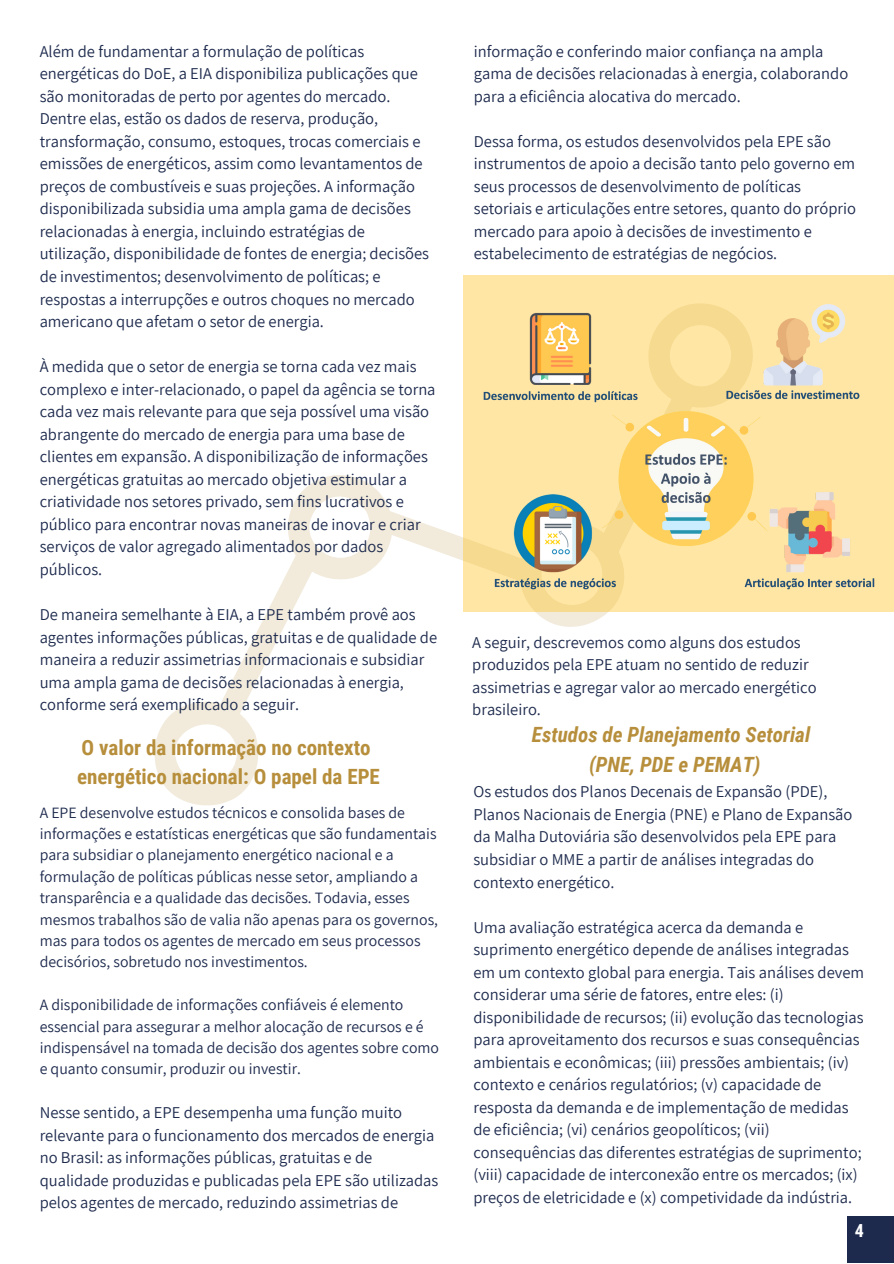
<style>
.page{position:relative;width:894px;height:1264px;background:#fff}
.page>*{position:absolute;margin:0;border:0;box-sizing:border-box;transform-origin:0 0}
.t1{font:700 21px/29.2px "Roboto Condensed";color:#b78f3c}
.t2{font:italic 700 21px/29.2px "Roboto Condensed";color:#b78f3c;text-align:center}
.t3{font:700 18px "Roboto Condensed";color:#fff}
.t4{font:16.5px/22.5px "Assistant";color:#1d2a4d}
.t5{font:15.75px/21.5px "Assistant";color:#1d2a4d}
</style>
<div class="page">
<svg style="left:154px;top:605px;width:119px;height:201px"></svg>
<svg style="left:271px;top:475px;width:337px;height:173px"></svg>
<div style="left:463px;top:275px;width:430px;height:337px;background:#ffe6a5"></div>
<img style="left:475px;top:305px;width:400px;height:292px">
<div style="left:847px;top:1216px;width:46px;height:46px;background:#1d2a4d"></div>
<p class="t4" style="left:40px;top:39px;width:391px">Além de fundamentar a formulação de políticas energéticas do DoE, a EIA disponibiliza publicações que são monitoradas de perto por agentes do mercado.<br>Dentre elas, estão os dados de reserva, produção, transformação, consumo, estoques, trocas comerciais e emissões de energéticos, assim como levantamentos de preços de combustíveis e suas projeções. A informação disponibilizada subsidia uma ampla gama de decisões relacionadas à energia, incluindo estratégias de utilização, disponibilidade de fontes de energia; decisões de investimentos; desenvolvimento de políticas; e respostas a interrupções e outros choques no mercado americano que afetam o setor de energia.</p>
<p class="t4" style="left:40px;top:355px;width:397px">À medida que o setor de energia se torna cada vez mais complexo e inter-relacionado, o papel da agência se torna cada vez mais relevante para que seja possível uma visão abrangente do mercado de energia para uma base de clientes em expansão. A disponibilização de informações energéticas gratuitas ao mercado objetiva estimular a criatividade nos setores privado, sem fins lucrativos e público para encontrar novas maneiras de inovar e criar serviços de valor agregado alimentados por dados públicos.</p>
<p class="t4" style="left:40px;top:602px;width:399px">De maneira semelhante à EIA, a EPE também provê aos agentes informações públicas, gratuitas e de qualidade de maneira a reduzir assimetrias informacionais e subsidiar uma ampla gama de decisões relacionadas à energia, conforme será exemplificado a seguir.</p>
<p class="t1" style="left:77px;top:733px;width:304px">O valor da informação no contexto energético nacional: O papel da EPE</p>
<p class="t5" style="left:40px;top:801px;width:400px">A EPE desenvolve estudos técnicos e consolida bases de informações e estatísticas energéticas que são fundamentais para subsidiar o planejamento energético nacional e a formulação de políticas públicas nesse setor, ampliando a transparência e a qualidade das decisões. Todavia, esses mesmos trabalhos são de valia não apenas para os governos, mas para todos os agentes de mercado em seus processos decisórios, sobretudo nos investimentos.</p>
<p class="t5" style="left:40px;top:993px;width:401px">A disponibilidade de informações confiáveis é elemento essencial para assegurar a melhor alocação de recursos e é indispensável na tomada de decisão dos agentes sobre como e quanto consumir, produzir ou investir.</p>
<p class="t4" style="left:40px;top:1100px;width:400px">Nesse sentido, a EPE desempenha uma função muito relevante para o funcionamento dos mercados de energia no Brasil: as informações públicas, gratuitas e de qualidade produzidas e publicadas pela EPE são utilizadas pelos agentes de mercado, reduzindo assimetrias de</p>
<p class="t4" style="left:473px;top:39px;width:376px">informação e conferindo maior confiança na ampla gama de decisões relacionadas à energia, colaborando para a eficiência alocativa do mercado.</p>
<p class="t4" style="left:473px;top:129px;width:383px">Dessa forma, os estudos desenvolvidos pela EPE são instrumentos de apoio a decisão tanto pelo governo em seus processos de desenvolvimento de políticas setoriais e articulações entre setores, quanto do próprio mercado para apoio à decisões de investimento e estabelecimento de estratégias de negócios.</p>
<p class="t4" style="left:472px;top:630px;width:346px">A seguir, descrevemos como alguns dos estudos produzidos pela EPE atuam no sentido de reduzir assimetrias e agregar valor ao mercado energético brasileiro.</p>
<p class="t2" style="left:532px;top:720px;width:280px">Estudos de Planejamento Setorial (PNE, PDE e PEMAT)</p>
<p class="t4" style="left:473px;top:780px;width:380px">Os estudos dos Planos Decenais de Expansão (PDE), Planos Nacionais de Energia (PNE) e Plano de Expansão da Malha Dutoviária são desenvolvidos pela EPE para subsidiar o MME a partir de análises integradas do contexto energético.</p>
<p class="t4" style="left:473px;top:915px;width:392px">Uma avaliação estratégica acerca da demanda e suprimento energético depende de análises integradas em um contexto global para energia. Tais análises devem considerar uma série de fatores, entre eles: (i) disponibilidade de recursos; (ii) evolução das tecnologias para aproveitamento dos recursos e suas consequências ambientais e econômicas; (iii) pressões ambientais; (iv) contexto e cenários regulatórios; (v) capacidade de resposta da demanda e de implementação de medidas de eficiência; (vi) cenários geopolíticos; (vii) consequências das diferentes estratégias de suprimento; (viii) capacidade de interconexão entre os mercados; (ix) preços de eletricidade e (x) competividade da indústria.</p>
<p class="t3" style="left:854px;top:1220px;width:11px">4</p>
</div>
